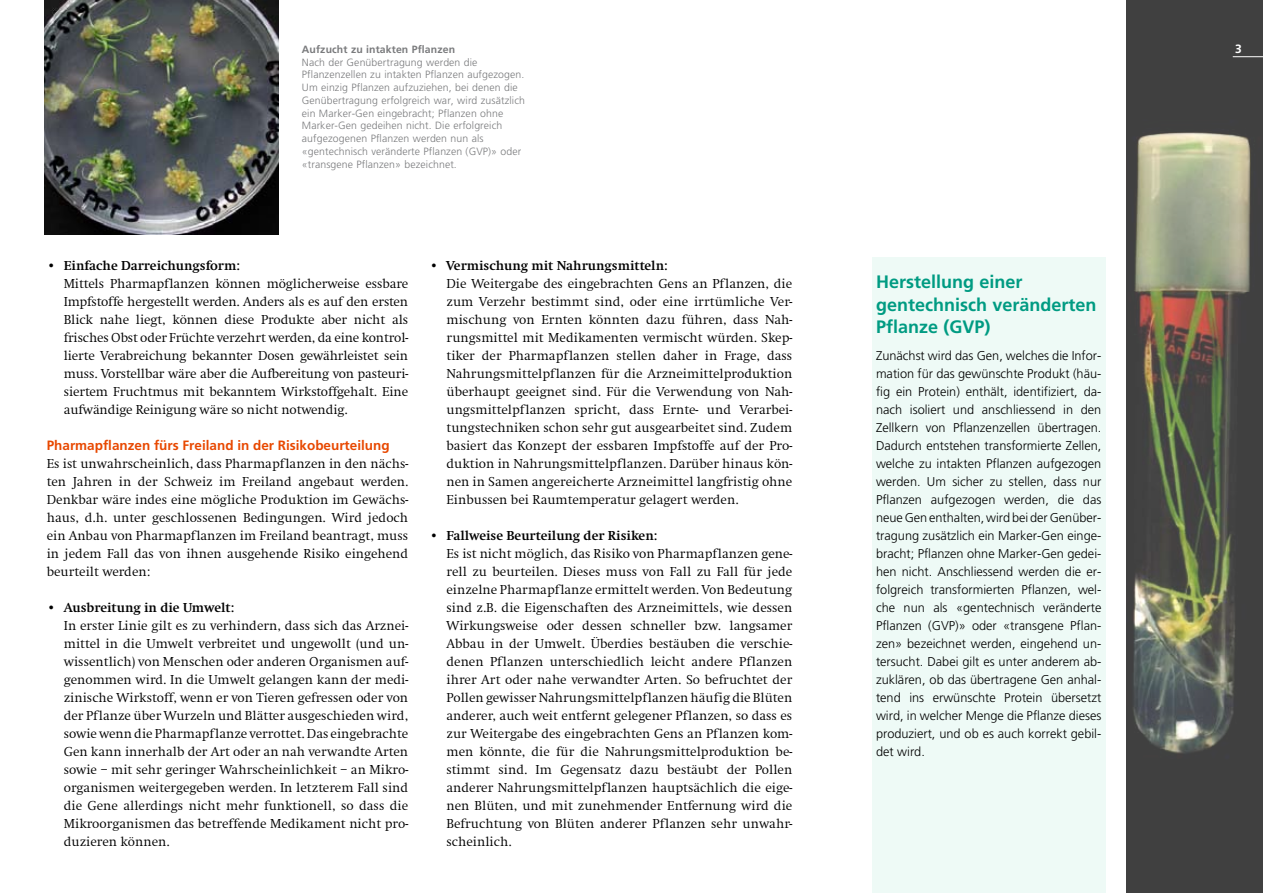
<style>
.page{position:relative;width:1263px;height:893px;background:#fff}
.page>*{position:absolute;margin:0;border:0;box-sizing:border-box;transform-origin:0 0}
.t1{font:700 18px/22.5px "Frutiger";color:#009b82}
.t2{font:300 13.5px/18px "Swift";color:#000}
.t3{font:700 13.5px "Swift";color:#000}
.t4{font:700 13.5px "Frutiger";color:#e84800}
.t5{font:300 12.75px/18px "Frutiger";color:#000;text-align:justify}
.t6{font:700 12px "Frutiger";color:#fff}
.t7{font:300 10.5px/12.8px "Frutiger";letter-spacing:.01em;color:#7a7b7d}
.t8{font:700 10.5px "Frutiger";letter-spacing:.01em;color:#7a7b7d}
</style>
<div class="page">
<div style="left:872px;top:257px;width:234px;height:636px;background:#eefaf6"></div>
<img style="left:45px;top:0;width:234px;height:235px">
<img style="left:1127px;top:0;width:136px;height:893px">
<hr style="left:1233px;top:56px;width:30px;height:1px;background:#fff">
<p class="t8" style="left:302px;top:43px;width:155px">Aufzucht zu intakten Pflanzen</p>
<p class="t7" style="left:302px;top:56px;width:225px">Nach der Genübertragung werden die Pflanzen-zellen zu intakten Pflanzen aufgezogen.<br>Um einzig Pflanzen aufzuziehen, bei denen die Gen- über-tragung erfolgreich war, wird zusätzlich ein Marker-Gen eingebracht; Pflanzen ohne Marker-Gen gedeihen nicht. Die erfolgreich aufgezogenen Pflanzen werden nun als «gentechnisch veränderte Pflanzen (GVP)» oder «transgene Pflanzen» bezeichnet.</p>
<p class="t3" style="left:47px;top:258px;width:194px">• Einfache Darreichungsform:</p>
<p class="t2" style="left:64px;top:275px;width:346px;text-align:justify">Mittels Pharmapflanzen können möglicherweise essbare Impfstoffe hergestellt werden. Anders als es auf den ersten Blick nahe liegt, können diese Produkte aber nicht als frisches Obst oder Früchte verzehrt werden, da eine kon-trol&shy;lierte Verabreichung bekannter Dosen gewährleistet sein muss. Vorstellbar wäre aber die Aufbereitung von pasteuri&shy;siertem Fruchtmus mit bekanntem Wirkstoff-ge-halt. Eine aufwändige Reinigung wäre so nicht notwen-dig.</p>
<p class="t4" style="left:47px;top:437px;width:344px">Pharmapflanzen fürs Freiland in der Risikobeurteilung</p>
<p class="t2" style="left:47px;top:455px;width:363px;text-align:justify">Es ist unwahrscheinlich, dass Pharmapflanzen in den nächs&shy;ten Jahren in der Schweiz im Freiland angebaut werden.<br>Denk-bar wäre indes eine mögliche Produktion im Gewächs&shy;haus, d.h. unter geschlossenen Bedingungen. Wird jedoch ein Anbau von Pharmapflanzen im Freiland beantragt, muss in jedem Fall das von ihnen ausgehende Risiko eingehend beurteilt werden:</p>
<p class="t3" style="left:47px;top:600px;width:189px">• Ausbreitung in die Umwelt:</p>
<p class="t2" style="left:64px;top:617px;width:346px">In erster Linie gilt es zu verhindern, dass sich das Arznei&shy;mittel in die Umwelt verbreitet und ungewollt (und un-- wissentlich) von Menschen oder anderen Organismen auf&shy;genommen wird. In die Umwelt gelangen kann der medi&shy;zinische Wirkstoff, wenn er von Tieren gefressen oder von der Pflanze über Wurzeln und Blätter ausgeschie-den wird, sowie wenn die Pharmapflanze verrottet. Das eingebrachte Gen kann innerhalb der Art oder an nah verwandte Arten sowie – mit sehr geringer Wahrscheinlich-keit – an Mikro&shy;organismen weitergegeben werden. In letz-terem Fall sind die Gene allerdings nicht mehr funktionell, so dass die Mikroorganismen das betreffende Medikament nicht pro&shy;duzieren können.</p>
<p class="t3" style="left:429px;top:258px;width:239px">• Vermischung mit Nahrungsmitteln:</p>
<p class="t2" style="left:446px;top:275px;width:347px">Die Weitergabe des eingebrachten Gens an Pflanzen, die zum Verzehr bestimmt sind, oder eine irrtümliche Ver&shy;mischung von Ernten könnten dazu führen, dass Nah&shy;rungs-mittel mit Medikamenten vermischt würden. Skep&shy;tiker der Pharmapflanzen stellen daher in Frage, dass Nahr---ungs-mittelpflanzen für die Arzneimittelproduktion überhaupt geeignet sind. Für die Verwendung von Nah&shy;ungs--mittel-pflanzen spricht, dass Ernte- und Verarbei&shy;tungstechniken schon sehr gut ausgearbeitet sind. Zudem basiert das Kon-zept der essbaren Impfstoffe auf der Pro----- du-k-tion in Nah-rungs-mittelpflanzen. Darüber hinaus kön&shy;nen in Samen angereicherte Arzneimittel langfristig ohne Einbussen bei Raumtemperatur gelagert werden.</p>
<p class="t3" style="left:429px;top:528px;width:229px">• Fallweise Beurteilung der Risiken:</p>
<p class="t2" style="left:446px;top:545px;width:347px">Es ist nicht möglich, das Risiko von Pharmapflanzen gene&shy;rell zu beurteilen. Dieses muss von Fall zu Fall für jede einzelne Pharmapflanze ermittelt werden. Von Bedeutung sind z.B. die Eigenschaften des Arzneimittels, wie dessen Wirkungsweise oder dessen schneller bzw. langsamer Ab-bau in der Umwelt. Überdies bestäuben die verschie&shy;denen Pflanzen unterschiedlich leicht andere Pflanzen ihrer Art oder nahe verwandter Arten. So befruchtet der Pollen gewisser Nahrungsmittelpflanzen häufig die Blüten anderer, auch weit entfernt gelegener Pflanzen, so dass es zur Weitergabe des eingebrachten Gens an Pflanzen kom&shy;men könnte, die für die Nahrungs-mittelproduktion be--- stimmt sind. Im Gegensatz dazu bestäubt der Pollen anderer Nahrungsmittelpflanzen haupt-sächlich die eige&shy;nen Blüten, und mit zunehmender Entfernung wird die Befruchtung von Blüten anderer Pflanzen sehr unwahr&shy;scheinlich.</p>
<h1 class="t1" style="left:876px;top:270px;width:222px">Herstellung einer gentechnisch veränderten<br>Pflanze (GVP)</h1>
<p class="t5" style="left:876px;top:347px;width:227px">Zunächst wird das Gen, welches die Infor&shy;mation für das gewünschte Produkt (häu&shy;fig ein Protein) enthält, identifiziert, da&shy;nach isoliert und anschliessend in den Zellkern von Pflanzenzellen übertragen.<br>Dadurch entstehen transformierte Zellen, welche zu intakten Pflanzen aufgezogen werden. Um sicher zu stellen, dass nur Pflanzen aufgezogen werden, die das neue Gen enthalten, wird bei der Genüber&shy;tragung zusätzlich ein Marker-Gen einge&shy;bracht; Pflanzen ohne Marker-Gen gedei&shy;hen nicht. Anschliessend werden die er&shy;folgreich transformierten Pflanzen, wel&shy;che nun als «gentechnisch veränderte Pflan-zen (GVP)» oder «transgene Pflan&shy;zen» bezeichnet werden, eingehend un&shy;tersucht. Dabei gilt es unter anderem ab&shy;zuklären, ob das übertragene Gen anhal&shy;tend ins erwünschte Protein übersetzt wird, in welcher Menge die Pflanze dieses produziert, und ob es auch korrekt gebil&shy;det wird.</p>
<p class="t6" style="left:1235px;top:42px;width:8px">3</p>
</div>
